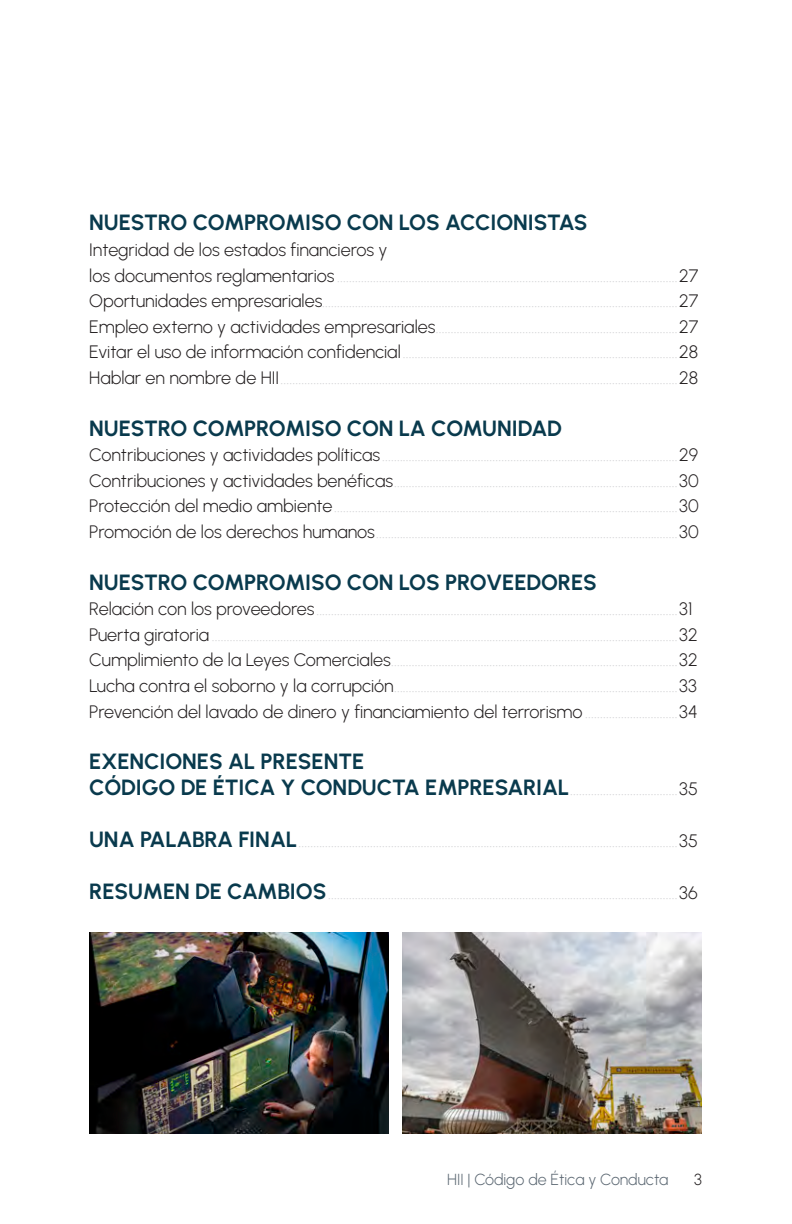
<style>
.page{position:relative;width:792px;height:1224px;background:#fff}
.page>*{position:absolute;margin:0;border:0;box-sizing:border-box;transform-origin:0 0}
.t1{font:700 22px "Urbanist";letter-spacing:-.01em;color:#093a4d}
.t2{font:300 18px/25.6px "Urbanist";letter-spacing:-.005em;color:#d1d2d4}
.t3{font:300 18px "Urbanist";letter-spacing:-.005em;color:#231f20}
.t4{font:300 16px "Urbanist";color:#5a6671}
.t5{font:300 16px "Urbanist";color:#231f20}
.s1{color:#231f20}
.s2{color:#d1d2d4}
.s3{font-weight:700;font-size:22px;color:#093a4d}
</style>
<div class="page">
<img style="left:89px;top:933px;width:299px;height:201px">
<img style="left:402px;top:933px;width:299px;height:201px">
<p class="t1" style="left:89px;top:208px;width:500px">NUESTRO COMPROMISO CON LOS ACCIONISTAS</p>
<p class="t2" style="left:89px;top:237px;width:611px"><span class="s1">Integridad de los estados financieros y<br>los documentos reglamentarios</span> ..................................................................................................................<span class="s1">27</span></p>
<p class="t2" style="left:89px;top:288px;width:611px"><span class="s1">Oportunidades empresariales</span>.......................................................................................................................<span class="s1">27</span></p>
<p class="t2" style="left:89px;top:313px;width:611px"><span class="s1">Empleo externo y actividades empresariales</span>.................................................................................<span class="s1">27</span></p>
<p class="t2" style="left:89px;top:339px;width:611px"><span class="s1">Evitar el uso de información confidencial</span> ............................................................................................<span class="s1">28</span></p>
<p class="t2" style="left:89px;top:365px;width:611px"><span class="s1">Hablar en nombre de HII</span>.....................................................................................................................................<span class="s1">28</span></p>
<p class="t1" style="left:89px;top:413px;width:474px">NUESTRO COMPROMISO CON LA COMUNIDAD</p>
<p class="t2" style="left:89px;top:442px;width:611px"><span class="s1">Contribuciones y actividades políticas</span>...................................................................................................<span class="s1">29</span></p>
<p class="t2" style="left:89px;top:467px;width:611px"><span class="s1">Contribuciones y actividades benéficas</span>...............................................................................................<span class="s1">30</span></p>
<p class="t2" style="left:89px;top:493px;width:611px"><span class="s1">Protección del medio ambiente</span>...................................................................................................................<span class="s1">30</span></p>
<p class="t2" style="left:89px;top:519px;width:611px"><span class="s1">Promoción de los derechos humanos</span>.....................................................................................................<span class="s1">30</span></p>
<p class="t1" style="left:89px;top:567px;width:509px">NUESTRO COMPROMISO CON LOS PROVEEDORES</p>
<p class="t2" style="left:89px;top:596px;width:605px"><span class="s1">Relación con los proveedores</span>.........................................................................................................................<span class="s1">31</span></p>
<p class="t2" style="left:89px;top:621px;width:610px"><span class="s1">Puerta giratoria</span> ............................................................................................................................................................<span class="s1">32</span></p>
<p class="t2" style="left:89px;top:647px;width:610px"><span class="s1">Cumplimiento de la Leyes Comerciales</span>................................................................................................<span class="s1">32</span></p>
<p class="t2" style="left:89px;top:673px;width:609px"><span class="s1">Lucha contra el soborno y la corrupción</span>...............................................................................................<span class="s1">33</span></p>
<p class="t3" style="left:89px;top:700px;width:610px">Prevención del lavado de dinero y financiamiento del terrorismo <span class="s2">...............................</span>34</p>
<p class="t1" style="left:89px;top:746px;width:277px">EXENCIONES AL PRESENTE</p>
<p class="t2" style="left:89px;top:776px;width:610px"><span class="s3">CÓDIGO DE ÉTICA Y CONDUCTA EMPRESARIAL</span>....................................<span class="s1">35</span></p>
<p class="t2" style="left:89px;top:828px;width:610px"><span class="s3">UNA PALABRA FINAL</span>...............................................................................................................................<span class="s1">35</span></p>
<p class="t2" style="left:89px;top:879px;width:610px"><span class="s3">RESUMEN DE CAMBIOS</span>.....................................................................................................................<span class="s1">36</span></p>
<p class="t4" style="left:447px;top:1169px;width:223px">HII | Código de Ética y Conducta</p>
<p class="t5" style="left:694px;top:1169px;width:9px">3</p>
</div>
